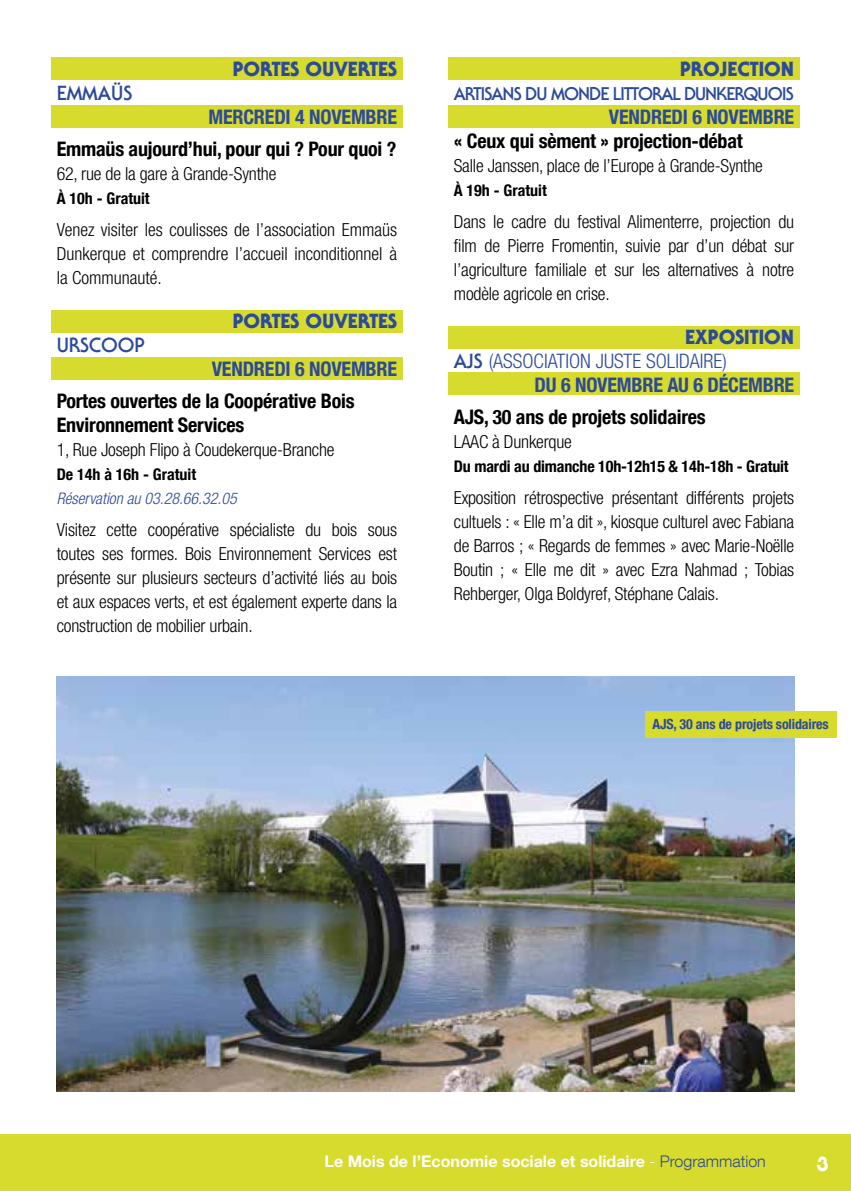
<style>
.page{position:relative;width:851px;height:1191px;background:#fff}
.page>*{position:absolute;margin:0;border:0;box-sizing:border-box;transform-origin:0 0}
.t1{font:700 condensed 20px/24px "Helvetica Neue LT Com";letter-spacing:-.01em;color:#000}
.t2{font:300 condensed 20px/24px "Helvetica Neue LT Com";color:#2c4a9a}
.t3{font:700 condensed 20px "Helvetica Neue LT Com";letter-spacing:-.01em;color:#2c4a9a}
.t4{font:800 20px "Serif Gothic";color:#2c4a9a}
.t5{font:700 20px "Serif Gothic";color:#2c4a9a}
.t6{font:800 20px "Serif Gothic";color:#fff}
.t7{font:300 condensed 18px/24px "Helvetica Neue LT Com";letter-spacing:-.01em;color:#000;text-align:justify}
.t8{font:700 18px "Serif Gothic";letter-spacing:-.05em;color:#2c4a9a}
.t9{font:700 condensed 16px "Helvetica Neue LT Com";letter-spacing:-.01em;color:#000}
.t10{font:700 16px "Helvetica Neue LT Com";color:#fff}
.t11{font:italic 300 condensed 16px "Helvetica Neue LT Com";color:#2c4a9a}
.t12{font:700 condensed 14px "Helvetica Neue LT Com";letter-spacing:-.01em;color:#2c4a9a}
.s1{font-family:"Serif Gothic";font-weight:700;font-stretch:normal}
.s2{font-weight:700}
.s3{font-weight:300}
.s4{font-weight:300;color:#2c4a9a}
</style>
<div class="page">
<div style="left:448px;top:57px;width:351px;height:23px;background:#d7db2d"></div>
<div style="left:448px;top:326px;width:351px;height:23px;background:#d7db2d"></div>
<div style="left:448px;top:105px;width:351px;height:23px;background:#d7db2d"></div>
<div style="left:448px;top:372px;width:351px;height:23px;background:#d7db2d"></div>
<img style="left:57px;top:676px;width:737px;height:415px">
<div style="left:51px;top:57px;width:352px;height:23px;background:#d7db2d"></div>
<div style="left:51px;top:310px;width:352px;height:22px;background:#d7db2d"></div>
<div style="left:51px;top:105px;width:352px;height:23px;background:#d7db2d"></div>
<div style="left:51px;top:357px;width:352px;height:23px;background:#d7db2d"></div>
<div style="left:0;top:1134px;width:850px;height:57px;background:#d7db2d"></div>
<div style="left:645px;top:711px;width:191px;height:26px;background:#d7db2d"></div>
<p class="t5" style="left:57px;top:81px;width:77px">EMMAÜS</p>
<p class="t4" style="left:232px;top:56px;width:166px">PORTES OUVERTES</p>
<p class="t3" style="left:208px;top:105px;width:190px">MERCREDI 4 NOVEMBRE</p>
<p class="t1" style="left:57px;top:137px;width:341px">Emmaüs aujourd’hui, pour qui ? Pour quoi ?</p>
<p class="t7" style="left:57px;top:162px;width:221px">62, rue de la gare à Grande-Synthe</p>
<p class="t9" style="left:57px;top:189px;width:94px">À 10h - Gratuit</p>
<p class="t7" style="left:57px;top:218px;width:342px">Venez visiter les coulisses de l’association Emmaüs Dunkerque et comprendre l’accueil inconditionnel à la Communauté.</p>
<p class="t4" style="left:232px;top:308px;width:166px">PORTES OUVERTES</p>
<p class="t5" style="left:57px;top:333px;width:89px">URSCOOP</p>
<p class="t3" style="left:212px;top:357px;width:187px">VENDREDI 6 NOVEMBRE</p>
<p class="t1" style="left:57px;top:389px;width:299px">Portes ouvertes de la Coopérative Bois<br>Environnement Services</p>
<p class="t7" style="left:57px;top:438px;width:279px">1, Rue Joseph Flipo à Coudekerque-Branche</p>
<p class="t9" style="left:57px;top:465px;width:141px">De 14h à 16h - Gratuit</p>
<p class="t11" style="left:57px;top:489px;width:181px">Réservation au 03.28.66.32.05</p>
<p class="t7" style="left:57px;top:518px;width:342px">Visitez cette coopérative spécialiste du bois sous toutes ses formes. Bois Environnement Services est présente sur plusieurs secteurs d’activité liés au bois et aux espaces verts, et est également experte dans la construction de mobilier urbain.</p>
<p class="t4" style="left:679px;top:56px;width:116px">PROJECTION</p>
<p class="t8" style="left:454px;top:83px;width:341px">ARTISANS DU MONDE LITTORAL DUNKERQUOIS</p>
<p class="t3" style="left:609px;top:105px;width:187px">VENDREDI 6 NOVEMBRE</p>
<p class="t1" style="left:454px;top:129px;width:290px">« Ceux qui sèment » projection-débat</p>
<p class="t7" style="left:454px;top:154px;width:310px">Salle Janssen, place de l’Europe à Grande-Synthe</p>
<p class="t9" style="left:454px;top:181px;width:94px">À 19h - Gratuit</p>
<p class="t7" style="left:454px;top:210px;width:342px">Dans le cadre du festival Alimenterre, projection du film de Pierre Fromentin, suivie par d’un débat sur l’agriculture familiale et sur les alternatives à notre modèle agricole en crise.</p>
<p class="t4" style="left:685px;top:324px;width:110px">EXPOSITION</p>
<p class="t2" style="left:534px;top:349px;width:261px;text-indent:-81px"><span class="s1">AJS</span> (ASSOCIATION JUSTE SOLIDAIRE)<br><span class="s2">DU 6 NOVEMBRE AU 6 DÉCEMBRE</span></p>
<p class="t1" style="left:454px;top:405px;width:253px">AJS, 30 ans de projets solidaires</p>
<p class="t7" style="left:454px;top:430px;width:119px">LAAC à Dunkerque</p>
<p class="t9" style="left:454px;top:457px;width:336px">Du mardi au dimanche 10h-12h15 &amp; 14h-18h - Gratuit</p>
<p class="t7" style="left:454px;top:486px;width:342px">Exposition rétrospective présentant différents projets cultuels : « Elle m’a dit », kiosque culturel avec Fabiana de Barros ; « Regards de femmes » avec Marie-Noëlle Boutin ; « Elle me dit » avec Ezra Nahmad ; Tobias Rehberger, Olga Boldyref, Stéphane Calais.</p>
<p class="t12" style="left:652px;top:716px;width:178px">AJS, 30 ans de projets solidaires</p>
<p class="t10" style="left:324px;top:1151px;width:443px">Le Mois de l’Economie sociale et solidaire <span class="s3">-</span> <span class="s4">Programmation</span></p>
<p class="t6" style="left:816px;top:1151px;width:14px">3</p>
</div>
